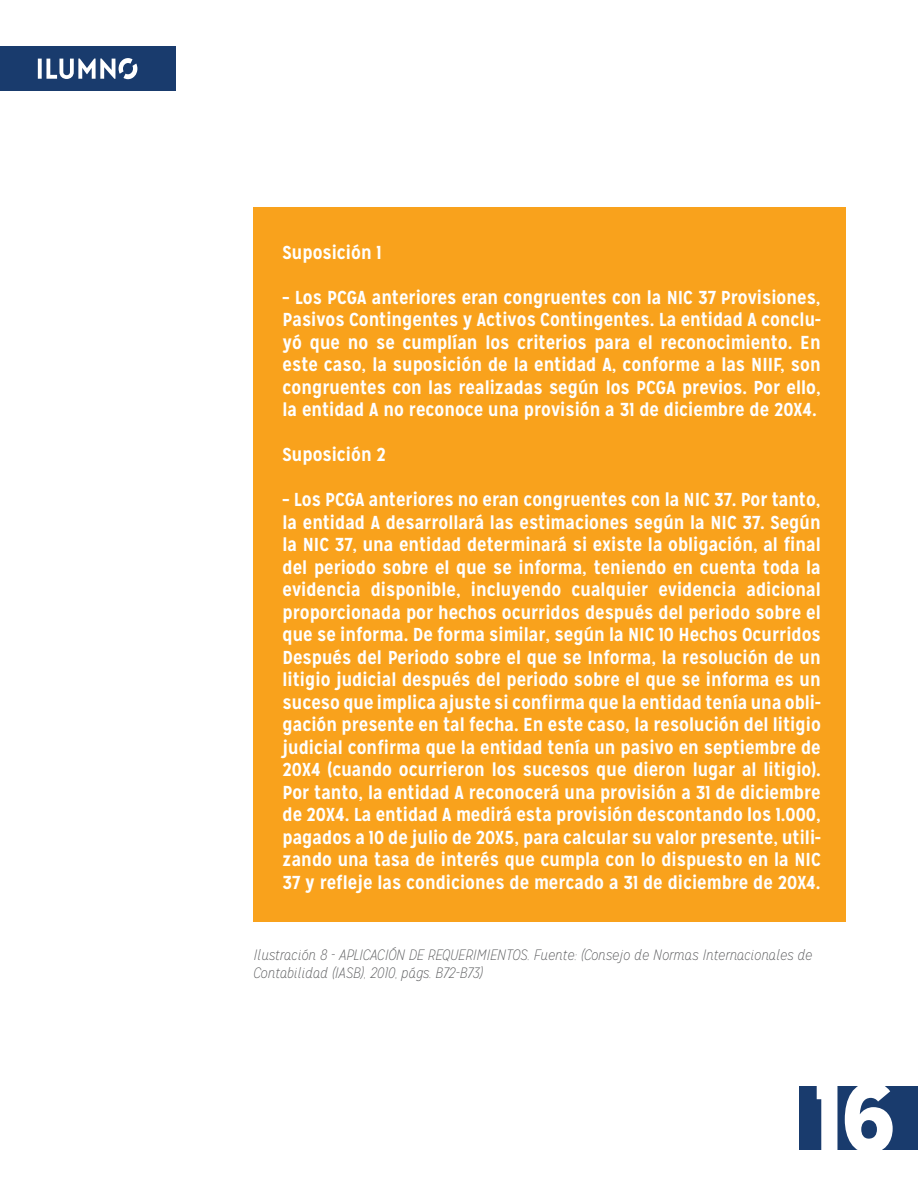
<style>
.page{position:relative;width:918px;height:1188px;background:#fff}
.page>*{position:absolute;margin:0;border:0;box-sizing:border-box;transform-origin:0 0}
.t1{font:900 97.5px "Mission Gothic";color:#fff}
.t2{font:700 18.75px/22.5px "Mission Gothic";color:#fff;text-align:justify}
.t3{font:italic 100 15px/18px "Mission Gothic";color:#57585a}
</style>
<div class="page">
<div style="left:799px;top:1087px;width:119px;height:63px;background:#193b6d"></div>
<div style="left:0;top:46px;width:175px;height:45px;background:#193b6d"></div>
<svg style="left:38px;top:58px;width:99px;height:21px"></svg>
<div style="left:254px;top:207px;width:592px;height:715px;background:#f9a21c"></div>
<p class="t2" style="left:283px;top:241px;width:101px">Suposición 1</p>
<p class="t2" style="left:283px;top:286px;width:540px">– Los PCGA anteriores eran congruentes con la NIC 37 Provisiones, Pasivos Contingentes y Activos Contingentes. La entidad A conclu&shy;yó que no se cumplían los criterios para el reconocimiento. En este caso, la suposición de la entidad A, conforme a las NIIF, son congruentes con las realizadas según los PCGA previos. Por ello, la entidad A no reconoce una provisión a 31 de diciembre de 20X4.</p>
<p class="t2" style="left:283px;top:443px;width:105px">Suposición 2</p>
<p class="t2" style="left:283px;top:488px;width:540px">– Los PCGA anteriores no eran congruentes con la NIC 37. Por tanto, la entidad A desarrollará las estimaciones según la NIC 37. Según la NIC 37, una entidad determinará si existe la obligación, al final del periodo sobre el que se informa, teniendo en cuenta toda la evidencia disponible, incluyendo cualquier evidencia adicional proporcionada por hechos ocurridos después del periodo sobre el que se informa. De forma similar, según la NIC 10 Hechos Ocurridos Después del Periodo sobre el que se Informa, la resolución de un litigio judicial después del periodo sobre el que se informa es un suceso que implica ajuste si confirma que la entidad tenía una obli&shy;gación presente en tal fecha. En este caso, la resolución del litigio judicial confirma que la entidad tenía un pasivo en septiembre de 20X4 (cuando ocurrieron los sucesos que dieron lugar al litigio).<br>Por tanto, la entidad A reconocerá una provisión a 31 de diciembre de 20X4. La entidad A medirá esta provisión descontando los 1.000, pagados a 10 de julio de 20X5, para calcular su valor presente, utili&shy;zando una tasa de interés que cumpla con lo dispuesto en la NIC 37 y refleje las condiciones de mercado a 31 de diciembre de 20X4.</p>
<p class="t3" style="left:254px;top:946px;width:560px">Ilustración 8 - APLICACIÓN DE REQUERIMIENTOS. Fuente: (Consejo de Normas Internacionales de<br>Contabilidad (IASB), 2010, págs. B72-B73)</p>
<h1 class="t1" style="left:814px;top:1054px;width:81px">16</h1>
</div>
